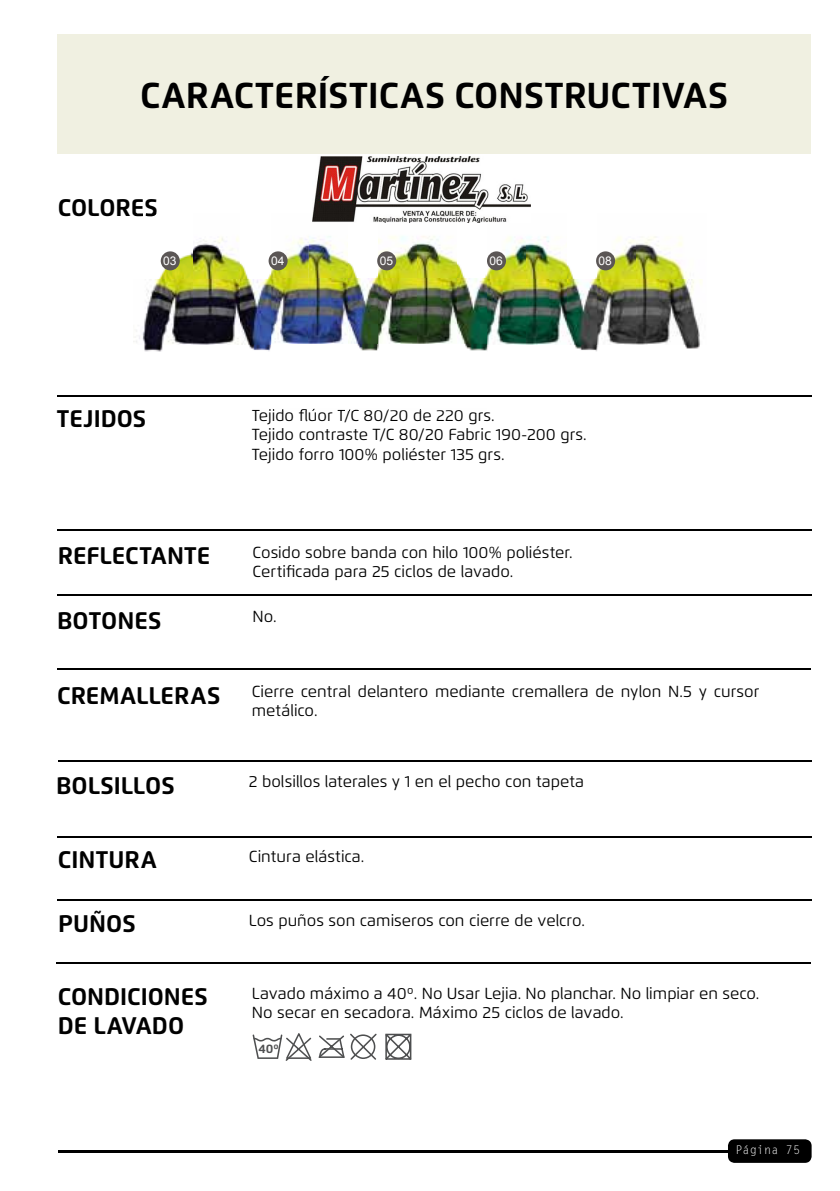
<style>
.page{position:relative;width:840px;height:1191px;background:#fff}
.page>*{position:absolute;margin:0;border:0;box-sizing:border-box;transform-origin:0 0}
.t1{font:700 36px "Flexo";letter-spacing:.01em;color:#000}
.t2{font:700 24px/28.8px "Flexo";color:#000}
.t3{font:16px/19.2px "Flexo";color:#000}
.t4{font:700 12.2px "Flexo";color:#4e4f50}
.t5{font:12px "Arial";color:#fff}
.t6{font:12px "Letter Gothic Std";color:#fff}
</style>
<div class="page">
<div style="left:57px;top:34px;width:753px;height:119px;background:#f0f0e1"></div>
<hr style="left:57px;top:836px;width:754px;height:1px;background:#000">
<hr style="left:57px;top:899px;width:754px;height:2px;background:#000">
<hr style="left:56px;top:962px;width:754px;height:2px;background:#000">
<hr style="left:58px;top:760px;width:753px;height:1px;background:#000">
<hr style="left:57px;top:668px;width:753px;height:2px;background:#000">
<hr style="left:57px;top:529px;width:754px;height:2px;background:#000">
<hr style="left:57px;top:595px;width:754px;height:1px;background:#000">
<hr style="left:57px;top:395px;width:754px;height:2px;background:#000">
<div style="left:727px;top:1139px;width:84px;height:23px;background:#000"></div>
<svg style="left:385px;top:1033px;width:26px;height:26px"></svg>
<svg style="left:318px;top:1035px;width:26px;height:23px"></svg>
<svg style="left:350px;top:1033px;width:26px;height:26px"></svg>
<svg style="left:252px;top:1033px;width:59px;height:28px"></svg>
<hr style="left:58px;top:1150px;width:671px;height:2px;background:#000">
<img style="left:136px;top:216px;width:552px;height:63px">
<img style="left:134px;top:279px;width:106px;height:66px">
<img style="left:144px;top:345px;width:19px;height:7px">
<img style="left:134px;top:213px;width:23px;height:3px">
<img style="left:270px;top:278px;width:78px;height:132px">
<img style="left:240px;top:216px;width:30px;height:135px">
<svg style="left:252px;top:409px;width:18px;height:2px"></svg>
<img style="left:377px;top:278px;width:80px;height:73px">
<img style="left:348px;top:223px;width:29px;height:128px">
<img style="left:486px;top:279px;width:216px;height:73px">
<img style="left:457px;top:223px;width:29px;height:128px">
<img style="left:567px;top:345px;width:28px;height:7px">
<div style="left:161px;top:251px;width:19px;height:19px;background:#5b5655;border-radius:50%"></div>
<div style="left:268px;top:251px;width:19px;height:19px;background:#5b5655;border-radius:50%"></div>
<div style="left:377px;top:251px;width:19px;height:19px;background:#5b5655;border-radius:50%"></div>
<div style="left:486px;top:251px;width:19px;height:19px;background:#5b5655;border-radius:50%"></div>
<div style="left:595px;top:251px;width:19px;height:19px;background:#5b5655;border-radius:50%"></div>
<img style="left:312px;top:156px;width:218px;height:67px">
<h1 class="t1" style="left:140px;top:73px;width:589px">CARACTERÍSTICAS CONSTRUCTIVAS</h1>
<h2 class="t2" style="left:58px;top:193px;width:101px">COLORES</h2>
<p class="t5" style="left:163px;top:252px;width:15px">03</p>
<p class="t5" style="left:271px;top:252px;width:15px">04</p>
<p class="t5" style="left:379px;top:252px;width:15px">05</p>
<p class="t5" style="left:489px;top:252px;width:15px">06</p>
<p class="t5" style="left:598px;top:252px;width:15px">08</p>
<h2 class="t2" style="left:57px;top:404px;width:91px">TEJIDOS</h2>
<p class="t3" style="left:252px;top:406px;width:336px">Tejido flúor T/C 80/20 de 220 grs.<br>Tejido contraste T/C 80/20 Fabric 190-200 grs.<br>Tejido forro 100% poliéster 135 grs.</p>
<h2 class="t2" style="left:58px;top:541px;width:154px">REFLECTANTE</h2>
<p class="t3" style="left:252px;top:542px;width:321px">Cosido sobre banda con hilo 100% poliéster.<br>Certificada para 25 ciclos de lavado.</p>
<h2 class="t2" style="left:57px;top:605px;width:106px">BOTONES</h2>
<p class="t3" style="left:252px;top:607px;width:26px">No.</p>
<h2 class="t2" style="left:57px;top:680px;width:165px">CREMALLERAS</h2>
<p class="t3" style="left:252px;top:682px;width:508px">Cierre central delantero mediante cremallera de nylon N.5 y cursor metálico.</p>
<h2 class="t2" style="left:56px;top:771px;width:120px">BOLSILLOS</h2>
<p class="t3" style="left:249px;top:772px;width:336px">2 bolsillos laterales y 1 en el pecho con tapeta</p>
<h2 class="t2" style="left:58px;top:845px;width:100px">CINTURA</h2>
<p class="t3" style="left:249px;top:846px;width:117px">Cintura elástica.</p>
<h2 class="t2" style="left:58px;top:909px;width:79px">PUÑOS</h2>
<p class="t3" style="left:249px;top:910px;width:337px">Los puños son camiseros con cierre de velcro.</p>
<h2 class="t2" style="left:58px;top:982px;width:151px">CONDICIONES<br>DE LAVADO</h2>
<p class="t3" style="left:252px;top:983px;width:508px">Lavado máximo a 40º. No Usar Lejia. No planchar. No limpiar en seco.<br>No secar en secadora. Máximo 25 ciclos de lavado.</p>
<p class="t4" style="left:258px;top:1040px;width:22px">40º</p>
<p class="t6" style="left:735px;top:1142px;width:66px">Página 75</p>
</div>
